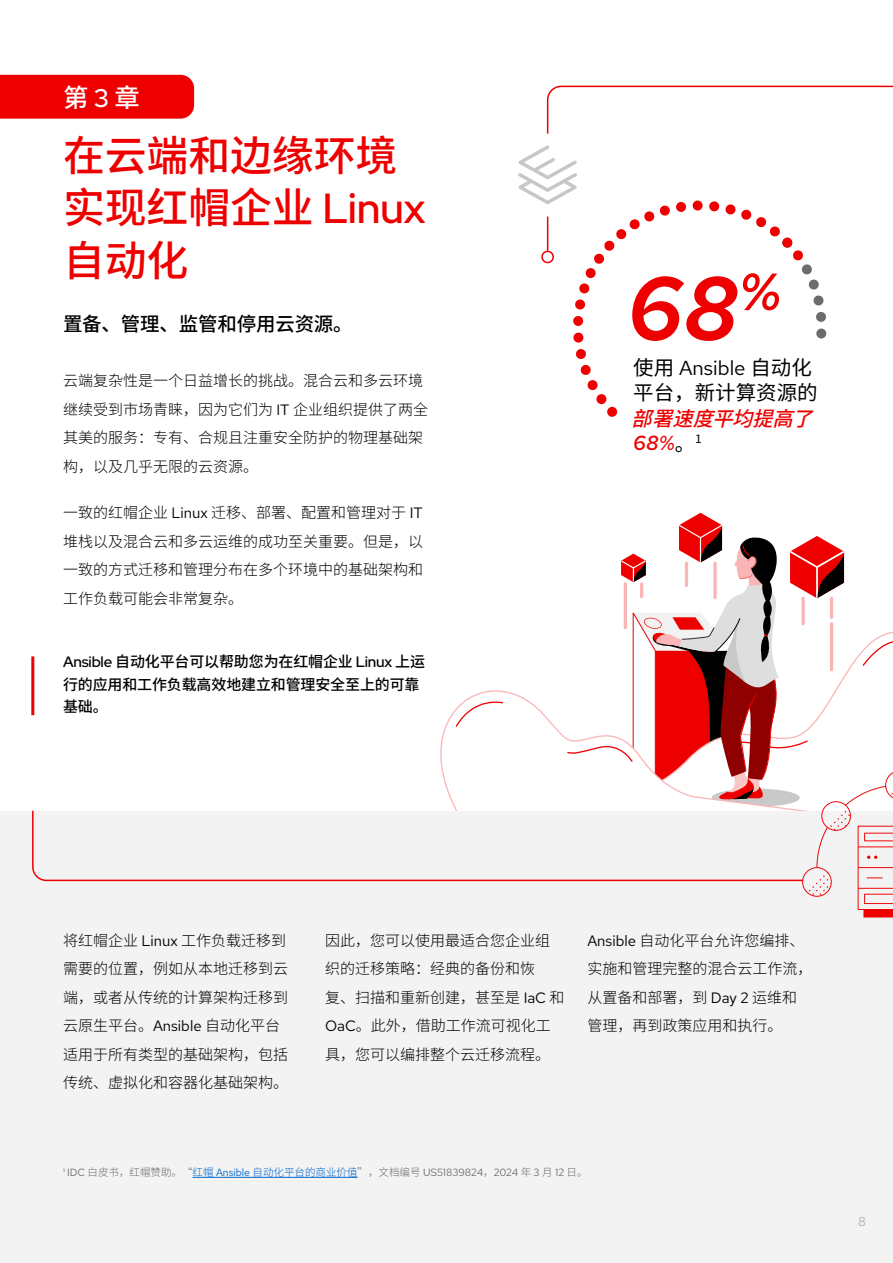
<style>
.page{position:relative;width:893px;height:1263px;background:#fff}
.page>*{position:absolute;margin:0;border:0;box-sizing:border-box;transform-origin:0 0}
.t1{font:italic 700 89.7px "Red Hat Display";color:#e00}
.t2{font:500 42px/52.5px "Noto Sans SC";letter-spacing:-.005em;color:#e00}
.t3{font:500 25.5px "Noto Sans SC";color:#fff}
.t4{font:20.25px "Red Hat Text";color:#000}
.t5{font:20.25px "Noto Sans SC";color:#000}
.t6{font:italic 500 20.25px "Noto Sans SC";color:#e00}
.t7{font:italic 500 20.25px "Red Hat Text";color:#e00}
.t8{font:500 19.5px "Noto Sans SC";letter-spacing:-.01em;color:#000}
.t9{font:300 15px/28.5px "Noto Sans SC";color:#000}
.t10{font:500 15px/22.5px "Noto Sans SC";letter-spacing:-.01em;color:#000}
.t11{font:12.75px "Red Hat Text";color:#aaa}
.t12{font:10.5px "Red Hat Text";color:#6b6b6b}
.s1{font-family:"Red Hat Display"}
.s2{font-family:"Red Hat Text";font-weight:400}
.s3{font-family:"Noto Sans SC"}
.s4{font-family:"Noto Sans SC";font-weight:400;font-style:normal;color:#000}
.s5{font-family:"Noto Sans SC";font-weight:300}
.s6{font-family:"Noto Sans SC";font-weight:300;color:#06c}
.s7{color:#06c}
</style>
<div class="page">
<svg style="left:440px;top:690px;width:126px;height:119px"></svg>
<svg style="left:455px;top:696px;width:49px;height:32px"></svg>
<div style="left:0;top:811px;width:893px;height:452px;background:#f3f3f3"></div>
<svg style="left:566px;top:513px;width:327px;height:404px"></svg>
<div style="left:0;top:75px;width:194px;height:44px;background:#e00"></div>
<svg style="left:31px;top:809px;width:774px;height:73px"></svg>
<svg style="left:546px;top:85px;width:347px;height:49px"></svg>
<hr style="left:31px;top:656px;width:3px;height:59px;background:#e00">
<svg style="left:816px;top:312px;width:10px;height:10px"></svg>
<svg style="left:816px;top:328px;width:10px;height:11px"></svg>
<svg style="left:709px;top:201px;width:10px;height:11px"></svg>
<svg style="left:693px;top:200px;width:10px;height:11px"></svg>
<svg style="left:676px;top:202px;width:10px;height:10px"></svg>
<svg style="left:573px;top:316px;width:10px;height:10px"></svg>
<svg style="left:573px;top:332px;width:11px;height:11px"></svg>
<svg style="left:576px;top:349px;width:10px;height:10px"></svg>
<svg style="left:580px;top:365px;width:37px;height:52px"></svg>
<svg style="left:725px;top:204px;width:99px;height:102px"></svg>
<hr style="left:193px;top:1177px;width:165px;height:1px;background:#06c">
<svg style="left:518px;top:145px;width:152px;height:165px"></svg>
<h3 class="t3" style="left:63px;top:83px;width:78px">第 <span class="s1">3</span> 章</h3>
<h2 class="t2" style="left:63px;top:130px;width:364px">在云端和边缘环境实现红帽企业 <span class="s1">Linux</span>自动化</h2>
<h3 class="t8" style="left:63px;top:313px;width:291px">置备、管理、监管和停用云资源。</h3>
<p class="t9" style="left:63px;top:367px;width:367px">云端复杂性是一个日益增长的挑战。混合云和多云环境继续受到市场青睐，因为它们为 <span class="s2">IT</span> 企业组织提供了两全其美的服务：专有、合规且注重安全防护的物理基础架构，以及几乎无限的云资源。</p>
<p class="t9" style="left:63px;top:499px;width:361px;text-align:justify">一致的红帽企业 <span class="s2">Linux</span> 迁移、部署、配置和管理对于 <span class="s2">IT</span>堆栈以及混合云和多云运维的成功至关重要。但是，以一致的方式迁移和管理分布在多个环境中的基础架构和工作负载可能会非常复杂。</p>
<p class="t10" style="left:63px;top:651px;width:364px"><span class="s1">Ansible</span> 自动化平台可以帮助您为在红帽企业 <span class="s1">Linux</span> 上运行的应用和工作负载高效地建立和管理安全至上的可靠基础。</p>
<h1 class="t1" style="left:627px;top:250px;width:155px">68<sup>%</sup></h1>
<h3 class="t4" style="left:633px;top:354px;width:180px"><span class="s3">使用</span> Ansible <span class="s3">自动化</span></h3>
<h3 class="t5" style="left:633px;top:381px;width:186px">平台，新计算资源的</h3>
<h3 class="t7" style="left:633px;top:429px;width:63px">68%<span class="s4">。</span></h3>
<h3 class="t6" style="left:632px;top:407px;width:196px">部署速度平均提高了</h3>
<p class="t9" style="left:63px;top:926px;width:227px">将红帽企业 <span class="s2">Linux</span> 工作负载迁移到需要的位置，例如从本地迁移到云端，或者从传统的计算架构迁移到云原生平台。<span class="s2">Ansible</span> 自动化平台适用于所有类型的基础架构，包括传统、虚拟化和容器化基础架构。</p>
<p class="t9" style="left:325px;top:926px;width:241px">因此，您可以使用最适合您企业组织的迁移策略：经典的备份和恢<br>复、扫描和重新创建，甚至是 <span class="s2">IaC</span> 和<br><span class="s2">OaC</span>。此外，借助工作流可视化工具，您可以编排整个云迁移流程。</p>
<p class="t9" style="left:587px;top:926px;width:227px"><span class="s2">Ansible</span> 自动化平台允许您编排、实施和管理完整的混合云工作流，从置备和部署，到 <span class="s2">Day 2</span> 运维和管理，再到政策应用和执行。</p>
<p class="t12" style="left:63px;top:1165px;width:526px">¹ IDC <span class="s5">白皮书，红帽赞助。“</span><span class="s6">红帽</span> <span class="s7">Ansible</span> <span class="s6">自动化平台的商业价值</span><span class="s5">”，文档编号</span> US51839824<span class="s5">，</span>2024 <span class="s5">年</span> 3 <span class="s5">月</span> 12 <span class="s5">日。</span></p>
<p class="t11" style="left:858px;top:1213px;width:9px">8</p>
</div>
